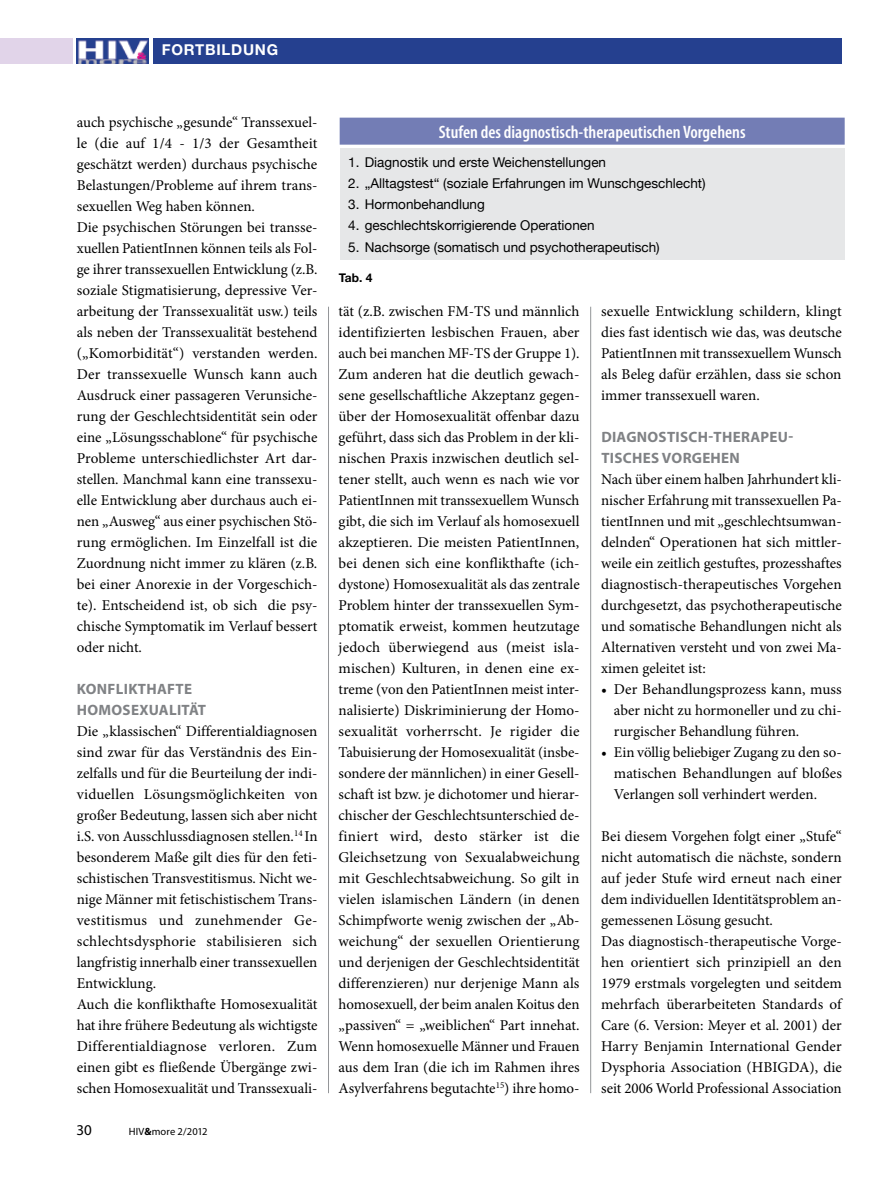
<style>
.page{position:relative;width:893px;height:1191px;background:#fff}
.page>*{position:absolute;margin:0;border:0;box-sizing:border-box;transform-origin:0 0}
.t1{font:600 condensed 18px "Myriad Pro";color:#fff}
.t2{font:15px/21px "Minion Pro";color:#000;text-align:justify}
.t3{font:700 15px/21px "Myriad Pro";letter-spacing:.02em;color:#808285}
.t4{font:700 15px "Helvetica Neue";color:#fff}
.t5{font:15px "Myriad Pro";color:#000}
.t6{font:13.5px "Helvetica Neue";color:#000}
.t7{font:700 12px "Helvetica Neue";color:#000}
.t8{font:10.5px "Myriad Pro";letter-spacing:.015em;color:#000}
.s1{font-weight:700}
</style>
<div class="page">
<div style="left:153px;top:39px;width:689px;height:25px;background:#25408f"></div>
<div style="left:0;top:39px;width:72px;height:25px;background:#e1d4e9"></div>
<img style="left:77px;top:39px;width:72px;height:25px">
<hr style="left:590px;top:307px;width:1px;height:786px;background:#939598">
<hr style="left:328px;top:307px;width:1px;height:786px;background:#939598">
<div style="left:340px;top:149px;width:505px;height:111px;background:#e6e7e8"></div>
<div style="left:340px;top:118px;width:504px;height:26px;background:#737db5"></div>
<div style="left:340px;top:118px;width:505px;height:27px;border:2px solid #737db5"></div>
<p class="t4" style="left:162px;top:40px;width:118px">FORTBILDUNG</p>
<p class="t2" style="left:77px;top:112px;width:242px;text-align:left">auch psychische „gesunde“ Transsexuel&shy;le (die auf 1/4 - 1/3 der Gesamtheit geschätzt werden) durchaus psychische Belastungen/Probleme auf ihrem trans&shy;sexuellen Weg haben können.<br>Die psychischen Störungen bei transse&shy;xuellen PatientInnen können teils als Fol&shy;ge ihrer transsexuellen Entwicklung (z.B. soziale Stigmatisierung, depressive Ver&shy;arbeitung der Transsexualität usw.) teils als neben der Transsexualität bestehend („Komorbidität“) verstanden werden.<br>Der transsexuelle Wunsch kann auch Ausdruck einer passageren Verunsiche&shy;rung der Geschlechtsidentität sein oder eine „Lösungsschablone“ für psychische Probleme unterschiedlichster Art dar&shy;stellen. Manchmal kann eine transsexu&shy;elle Entwicklung aber durchaus auch ei&shy;nen „Ausweg“ aus einer psychischen Stö&shy;rung ermöglichen. Im Einzelfall ist die Zuordnung nicht immer zu klären (z.B. bei einer Anorexie in der Vorgeschich&shy;te). Entscheidend ist, ob sich die psy&shy;chische Symptomatik im Verlauf bessert oder nicht.</p>
<p class="t3" style="left:77px;top:678px;width:131px">KONFLIKTHAFTE<br>HOMOSEXUALITÄT</p>
<p class="t2" style="left:77px;top:721px;width:242px;text-align:left">Die „klassischen“ Differentialdiagnosen sind zwar für das Verständnis des Ein&shy;zelfalls und für die Beurteilung der indi&shy;viduellen Lösungsmöglichkeiten von großer Bedeutung, lassen sich aber nicht i.S. von Ausschlussdiagnosen stellen.<sup>14</sup> In besonderem Maße gilt dies für den feti&shy;schistischen Transvestitismus. Nicht we&shy;nige Männer mit fetischistischem Trans&shy;vestitismus und zunehmender Ge&shy;schlechtsdysphorie stabilisieren sich langfristig innerhalb einer transsexuellen Entwicklung.<br>Auch die konflikthafte Homosexualität hat ihre frühere Bedeutung als wichtigste Differentialdiagnose verloren. Zum einen gibt es fließende Übergänge zwi&shy;schen Homosexualität und Transsexuali-</p>
<p class="t5" style="left:77px;top:1120px;width:17px">30</p>
<p class="t8" style="left:129px;top:1125px;width:80px">HIV<span class="s1">&amp;</span>more 2/2012</p>
<p class="t1" style="left:439px;top:121px;width:308px">Stufen des diagnostisch-therapeutischen Vorgehens</p>
<p class="t6" style="left:348px;top:154px;width:259px">1. Diagnostik und erste Weichenstellungen</p>
<p class="t6" style="left:348px;top:175px;width:359px">2. „Alltagstest“ (soziale Erfahrungen im Wunschgeschlecht)</p>
<p class="t6" style="left:348px;top:196px;width:138px">3. Hormonbehandlung</p>
<p class="t6" style="left:348px;top:217px;width:248px">4. geschlechtskorrigierende Operationen</p>
<p class="t6" style="left:348px;top:239px;width:313px">5. Nachsorge (somatisch und psychotherapeutisch)</p>
<p class="t7" style="left:339px;top:271px;width:35px">TAB. 4</p>
<p class="t2" style="left:339px;top:301px;width:243px">tät (z.B. zwischen FM-TS und männlich identifizierten lesbischen Frauen, aber auch bei manchen MF-TS der Gruppe 1).<br>Zum anderen hat die deutlich gewach&shy;sene gesellschaftliche Akzeptanz gegen&shy;über der Homosexualität offenbar dazu geführt, dass sich das Problem in der kli&shy;nischen Praxis inzwischen deutlich sel&shy;tener stellt, auch wenn es nach wie vor PatientInnen mit transsexuellem Wunsch gibt, die sich im Verlauf als homosexuell akzeptieren. Die meisten PatientInnen, bei denen sich eine konflikthafte (ich&shy;dystone) Homosexualität als das zentrale Problem hinter der transsexuellen Sym&shy;ptomatik erweist, kommen heutzutage jedoch überwiegend aus (meist isla&shy;mischen) Kulturen, in denen eine ex&shy;treme (von den PatientInnen meist inter&shy;nalisierte) Diskriminierung der Homo&shy;sexualität vorherrscht. Je rigider die Tabuisierung der Homosexualität (insbe&shy;sondere der männlichen) in einer Gesell&shy;schaft ist bzw. je dichotomer und hierar&shy;chischer der Geschlechtsunterschied de&shy;finiert wird, desto stärker ist die Gleichsetzung von Sexualabweichung mit Geschlechtsabweichung. So gilt in vielen islamischen Ländern (in denen Schimpfworte wenig zwischen der „Ab&shy;weichung“ der sexuellen Orientierung und derjenigen der Geschlechtsidentität differenzieren) nur derjenige Mann als homosexuell, der beim analen Koitus den „passiven“ = „weiblichen“ Part innehat.<br>Wenn homosexuelle Männer und Frauen aus dem Iran (die ich im Rahmen ihres Asylverfahrens begutachte<sup>15</sup>) ihre homo-</p>
<p class="t2" style="left:601px;top:301px;width:242px">sexuelle Entwicklung schildern, klingt dies fast identisch wie das, was deutsche PatientInnen mit transsexuellem Wunsch als Beleg dafür erzählen, dass sie schon immer transsexuell waren.</p>
<p class="t3" style="left:601px;top:426px;width:193px">DIAGNOSTISCH-THERAPEU-<br>TISCHES VORGEHEN</p>
<p class="t2" style="left:601px;top:469px;width:242px">Nach über einem halben Jahrhundert kli&shy;nischer Erfahrung mit transsexuellen Pa&shy;tientInnen und mit „geschlechtsumwan&shy;delnden“ Operationen hat sich mittler&shy;weile ein zeitlich gestuftes, prozesshaftes diagnostisch-therapeutisches Vorgehen durchgesetzt, das psychotherapeutische und somatische Behandlungen nicht als Alternativen versteht und von zwei Ma&shy;ximen geleitet ist:</p>
<p class="t2" style="left:614px;top:679px;width:229px;text-indent:-13px">• Der Behandlungsprozess kann, muss aber nicht zu hormoneller und zu chi&shy;rurgischer Behandlung führen.</p>
<p class="t2" style="left:614px;top:742px;width:229px;text-indent:-13px">• Ein völlig beliebiger Zugang zu den so&shy;matischen Behandlungen auf bloßes Verlangen soll verhindert werden.</p>
<p class="t2" style="left:601px;top:826px;width:242px;text-align:left">Bei diesem Vorgehen folgt einer „Stufe“ nicht automatisch die nächste, sondern auf jeder Stufe wird erneut nach einer dem individuellen Identitätsproblem an&shy;gemessenen Lösung gesucht.<br>Das diagnostisch-therapeutische Vorge&shy;hen orientiert sich prinzipiell an den 1979 erstmals vorgelegten und seitdem mehrfach überarbeiteten Standards of Care (6. Version: Meyer et al. 2001) der Harry Benjamin International Gender Dysphoria Association (HBIGDA), die seit 2006 World Professional Association</p>
</div>
